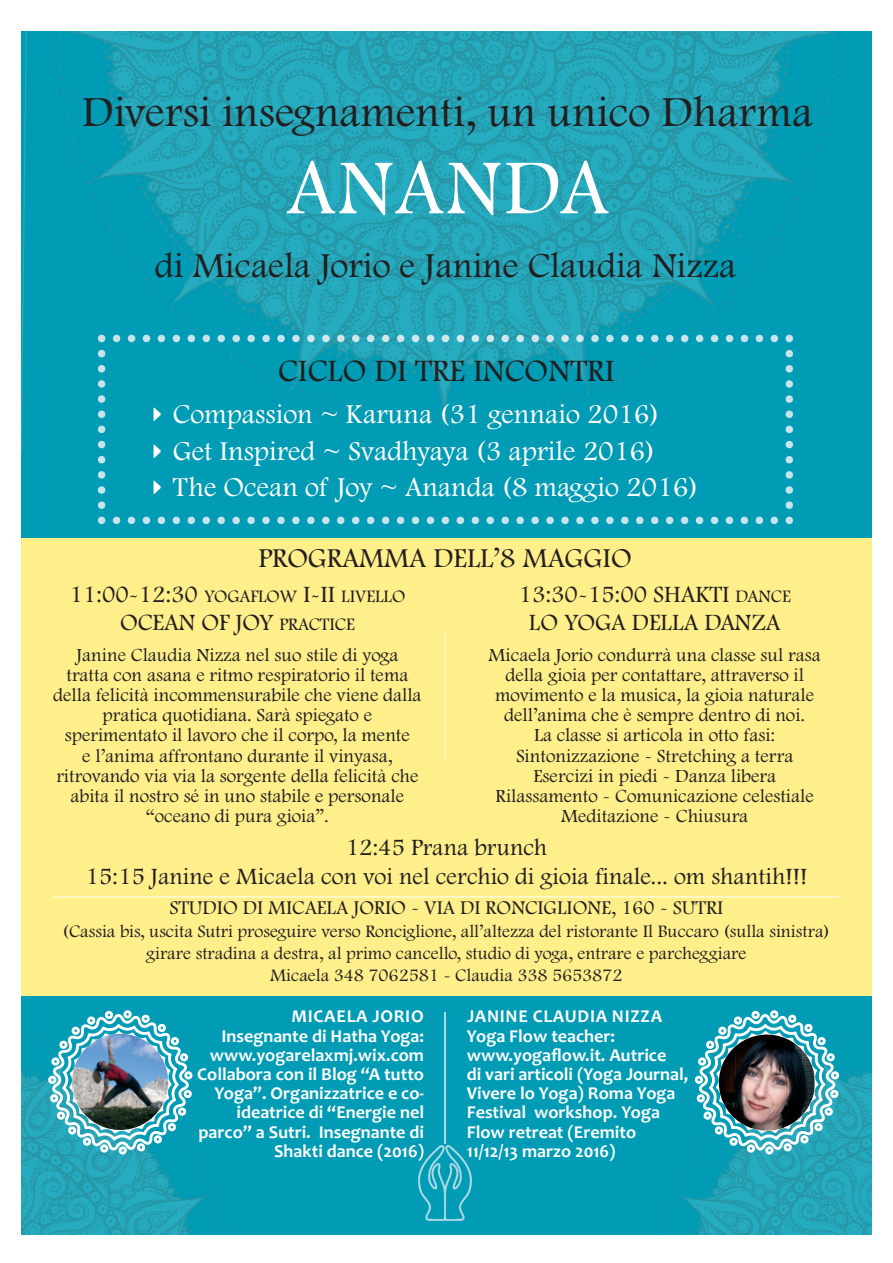
<style>
.page{position:relative;width:893px;height:1263px;background:#fff}
.page>*{position:absolute;margin:0;border:0;box-sizing:border-box;transform-origin:0 0}
.t1{font:80.85px "Footlight MT Light";letter-spacing:.035em;color:#fff}
.t2{font:44.4px "Footlight MT Light";color:#231f20}
.t3{font:36.3px "Footlight MT Light";color:#231f20}
.t4{font:32.25px "Footlight MT Light";color:#231f20}
.t5{font:28.35px/36.3px "Footlight MT Light";color:#fff}
.t6{font:28.35px "Footlight MT Light";color:#231f20}
.t7{font:24.3px/28.3px "Footlight MT Light";color:#231f20;text-align:center}
.t8{font:20.25px "Footlight MT Light";color:#231f20}
.t9{font:19.2px/20.2px "Footlight MT Light";color:#231f20;text-align:center}
.t10{font:700 18.15px/19.2px "Candara";color:#fff;text-align:right}
.t11{font:18.15px/21.8px "Footlight MT Light";color:#231f20;text-align:center}
.s1{font-family:"Monaco"}
.s2{font-size:18.15px}
</style>
<div class="page">
<img style="left:21px;top:32px;width:851px;height:1202px">
<div style="left:21px;top:538px;width:851px;height:458px;background:#ffef8b"></div>
<img style="left:98px;top:335px;width:695px;height:189px">
<hr style="left:53px;top:896px;width:786px;height:1px;background:#fff">
<svg style="left:48px;top:1010px;width:144px;height:144px"></svg>
<svg style="left:695px;top:1010px;width:144px;height:144px"></svg>
<img style="left:70px;top:1032px;width:100px;height:100px">
<img style="left:719px;top:1034px;width:96px;height:97px;border-radius:50%">
<img style="left:445px;top:1012px;width:1px;height:132px">
<hr style="left:445px;top:630px;width:1px;height:132px;background:#fef9da">
<img style="left:416px;top:1144px;width:57px;height:77px">
<svg style="left:467px;top:1147px;width:4px;height:10px"></svg>
<h2 class="t2" style="left:82px;top:85px;width:732px">Diversi insegnamenti, un unico Dharma</h2>
<h1 class="t1" style="left:286px;top:138px;width:324px">ANANDA</h1>
<h3 class="t3" style="left:155px;top:243px;width:583px">di Micaela Jorio e Janine Claudia Nizza</h3>
<h3 class="t4" style="left:278px;top:351px;width:338px">CICLO DI TRE INCONTRI</h3>
<h3 class="t5" style="left:149px;top:395px;width:551px"><span class="s1">‣</span> Compassion ~ Karuna (31 gennaio 2016)<br><span class="s1">‣</span> Get Inspired ~ Svadhyaya (3 aprile 2016)<br><span class="s1">‣</span> The Ocean of Joy ~ Ananda (8 maggio 2016)</h3>
<h3 class="t6" style="left:258px;top:541px;width:375px">PROGRAMMA DELL’8 MAGGIO</h3>
<p class="t7" style="left:69px;top:579px;width:337px">11:00-12:30 <span class="s2">YOGAFLOW</span> I-II <span class="s2">LIVELLO<br></span>OCEAN OF JOY <span class="s2">PRACTICE</span></p>
<p class="t9" style="left:53px;top:644px;width:370px">Janine Claudia Nizza nel suo stile di yoga tratta con asana e ritmo respiratorio il tema della felicità incommensurabile che viene dalla pratica quotidiana. Sarà spiegato e sperimentato il lavoro che il corpo, la mente<br>e l’anima affrontano durante il vinyasa, ritrovando via via la sorgente della felicità che abita il nostro sé in uno stabile e personale “oceano di pura gioia”.</p>
<p class="t7" style="left:519px;top:579px;width:274px">13:30-15:00 SHAKTI <span class="s2">DANCE<br></span>LO YOGA DELLA DANZA</p>
<p class="t9" style="left:489px;top:644px;width:334px">Micaela Jorio condurrà una classe sul rasa della gioia per contattare, attraverso il movimento e la musica, la gioia naturale dell’anima che è sempre dentro di noi.<br>La classe si articola in otto fasi:<br>Sintonizzazione - Stretching a terra Esercizi in piedi - Danza libera Rilassamento - Comunicazione celestiale Meditazione - Chiusura</p>
<p class="t7" style="left:85px;top:833px;width:723px">12:45 Prana brunch<br>15:15 Janine e Micaela con voi nel cerchio di gioia finale... om shantih!!!</p>
<p class="t8" style="left:169px;top:895px;width:555px">STUDIO DI MICAELA JORIO - VIA DI RONCIGLIONE, 160 - SUTRI</p>
<p class="t11" style="left:63px;top:920px;width:769px">(Cassia bis, uscita Sutri proseguire verso Ronciglione, all’altezza del ristorante Il Buccaro (sulla sinistra) girare stradina a destra, al primo cancello, studio di yoga, entrare e parcheggiare<br>Micaela 348 7062581 - Claudia 338 5653872</p>
<p class="t10" style="left:197px;top:1006px;width:228px">MiCaela JoRio<br>insegnante di Hatha Yoga: www.yogarelaxmj.wix.com<br>Collabora con il Blog “a tutto<br>Yoga”. organizzatrice e co&shy;ideatrice di “energie nel parco” a Sutri. insegnante di<br>Shakti dance (2016)</p>
<p class="t10" style="left:467px;top:1006px;width:223px;text-align:left">Janine Claudia nizza<br>Yoga Flow teacher: www.yogaflow.it. autrice<br>di vari articoli (Yoga Journal,<br>Vivere lo Yoga) Roma Yoga<br>Festival workshop. Yoga<br>Flow retreat (eremito<br>11/12/13 marzo 2016)</p>
</div>
